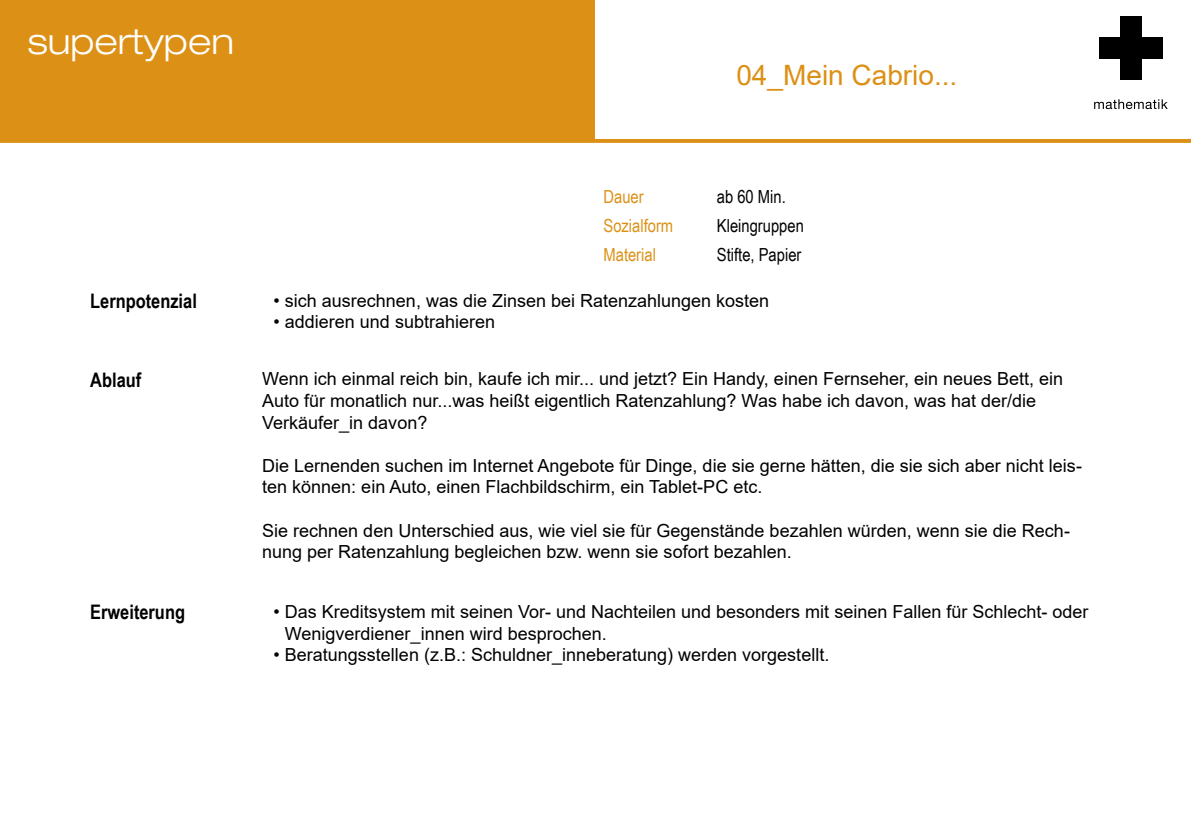
<style>
.page{position:relative;width:1191px;height:840px;background:#fff}
.page>*{position:absolute;margin:0;border:0;box-sizing:border-box;transform-origin:0 0}
.t1{font:300 expanded 36px "Helvetica Neue LT Std";color:#fff}
.t2{font:28px "Arial";color:#dc9015}
.t3{font:700 20px "Arial Narrow";color:#000}
.t4{font:18px/21.6px "Arial";color:#000}
.t5{font:18px "Arial Narrow";color:#000}
.t6{font:18px "Arial Narrow";color:#dc9015}
</style>
<div class="page">
<div style="left:0;top:0;width:1191px;height:143px;background:#dc9015"></div>
<div style="left:596px;top:3px;width:592px;height:136px;background:#fff"></div>
<div style="left:1085px;top:2px;width:90px;height:128px;background:#fff"></div>
<div style="left:1119px;top:17px;width:22px;height:63px;background:#000"></div>
<div style="left:1098px;top:38px;width:64px;height:21px;background:#000"></div>
<svg style="left:1094px;top:99px;width:73px;height:10px"></svg>
<h1 class="t1" style="left:28px;top:19px;width:208px">supertypen</h1>
<h2 class="t2" style="left:736px;top:56px;width:222px">04_Mein Cabrio...</h2>
<p class="t6" style="left:603px;top:183px;width:42px">Dauer</p>
<p class="t5" style="left:717px;top:183px;width:70px">ab 60 Min.</p>
<p class="t6" style="left:603px;top:212px;width:71px">Sozialform</p>
<p class="t5" style="left:717px;top:212px;width:88px">Kleingruppen</p>
<p class="t6" style="left:603px;top:241px;width:54px">Material</p>
<p class="t5" style="left:717px;top:241px;width:86px">Stifte, Papier</p>
<p class="t3" style="left:90px;top:286px;width:108px">Lernpotenzial</p>
<p class="t4" style="left:273px;top:289px;width:497px">• sich ausrechnen, was die Zinsen bei Ratenzahlungen kosten</p>
<p class="t4" style="left:273px;top:311px;width:223px">• addieren und subtrahieren</p>
<p class="t3" style="left:90px;top:364px;width:53px">Ablauf</p>
<p class="t4" style="left:262px;top:368px;width:802px">Wenn ich einmal reich bin, kaufe ich mir... und jetzt? Ein Handy, einen Fernseher, ein neues Bett, ein<br>Auto für monatlich nur...was heißt eigentlich Ratenzahlung? Was habe ich davon, was hat der/die<br>Verkäufer_in davon?</p>
<p class="t4" style="left:262px;top:454px;width:821px">Die Lernenden suchen im Internet Angebote für Dinge, die sie gerne hätten, die sie sich aber nicht leis&shy;ten können: ein Auto, einen Flachbildschirm, ein Tablet-PC etc.</p>
<p class="t4" style="left:262px;top:519px;width:809px">Sie rechnen den Unterschied aus, wie viel sie für Gegenstände bezahlen würden, wenn sie die Rech&shy;nung per Ratenzahlung begleichen bzw. wenn sie sofort bezahlen.</p>
<p class="t3" style="left:90px;top:597px;width:96px">Erweiterung</p>
<p class="t4" style="left:285px;top:600px;width:805px;text-indent:-11px">• Das Kreditsystem mit seinen Vor- und Nachteilen und besonders mit seinen Fallen für Schlecht- oder<br>Wenigverdiener_innen wird besprochen.</p>
<p class="t4" style="left:273px;top:643px;width:557px">• Beratungsstellen (z.B.: Schuldner_inneberatung) werden vorgestellt.</p>
</div>
